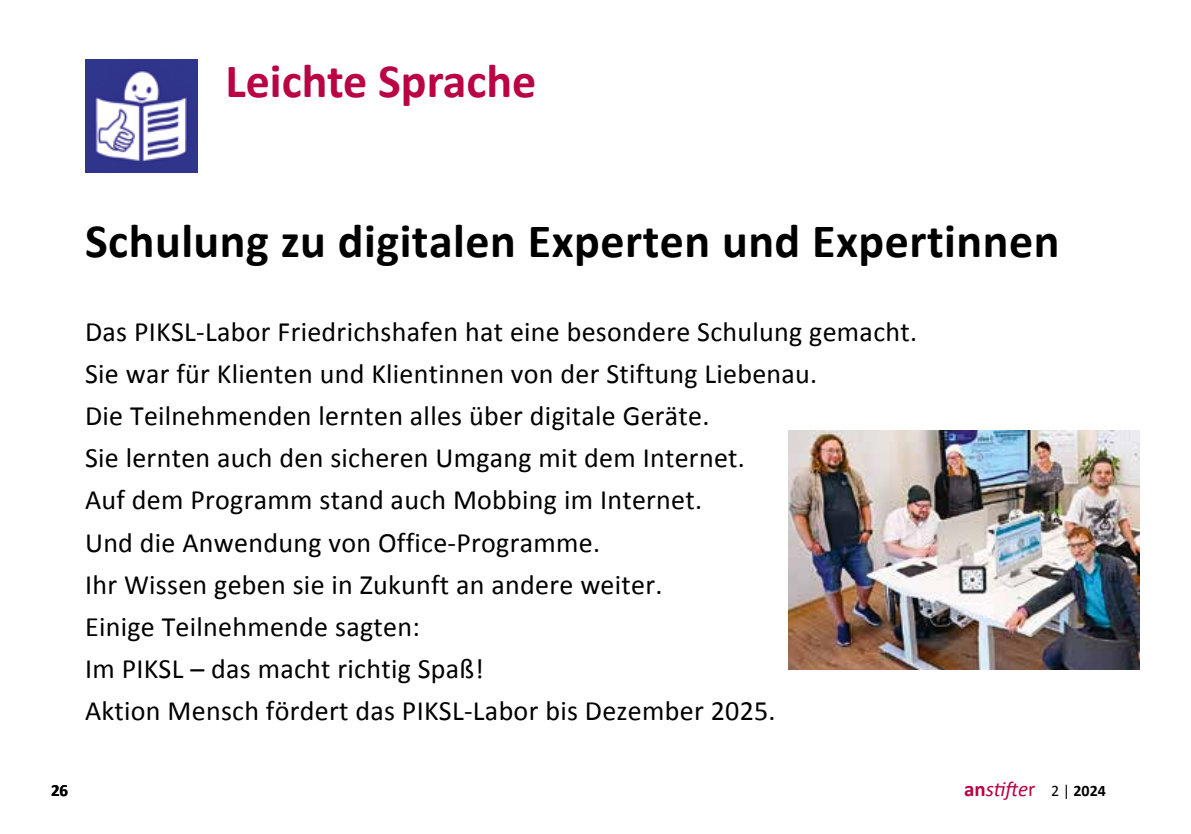
<style>
.page{position:relative;width:1191px;height:834px;background:#fff}
.page>*{position:absolute;margin:0;border:0;box-sizing:border-box;transform-origin:0 0}
.t1{font:700 48px "Calibri";letter-spacing:.01em;color:#000}
.t2{font:700 48px "Calibri";color:#b90345}
.t3{font:28px/42px "Calibri";letter-spacing:.01em;color:#000}
.t4{font:italic 21px "Calibri";color:#b90345}
.t5{font:700 17px "Calibri";color:#000}
.s1{font-weight:700;font-style:normal}
.s2{font-style:normal}
.s3{font-style:normal;font-size:16px;color:#000}
.s4{font-weight:700;font-style:normal;font-size:16px;color:#000}
</style>
<div class="page">
<img style="left:788px;top:430px;width:352px;height:239px">
<img style="left:85px;top:60px;width:113px;height:113px">
<h1 class="t2" style="left:225px;top:51px;width:312px">Leichte Sprache</h1>
<h1 class="t1" style="left:85px;top:211px;width:976px">Schulung zu digitalen Experten und Expertinnen</h1>
<p class="t3" style="left:85px;top:311px;width:833px">Das PIKSL-Labor Friedrichshafen hat eine besondere Schulung gemacht.<br>Sie war für Klienten und Klientinnen von der Stiftung Liebenau.<br>Die Teilnehmenden lernten alles über digitale Geräte.<br>Sie lernten auch den sicheren Umgang mit dem Internet.<br>Auf dem Programm stand auch Mobbing im Internet.<br>Und die Anwendung von Office-Programme.<br>Ihr Wissen geben sie in Zukunft an andere weiter.<br>Einige Teilnehmende sagten:<br>Im PIKSL – das macht richtig Spaß!<br>Aktion Mensch fördert das PIKSL-Labor bis Dezember 2025.</p>
<p class="t5" style="left:51px;top:779px;width:19px">26</p>
<p class="t4" style="left:964px;top:774px;width:143px"><span class="s1">an</span>stifte<span class="s2">r</span> <span class="s3">2 |</span> <span class="s4">2024</span></p>
</div>
